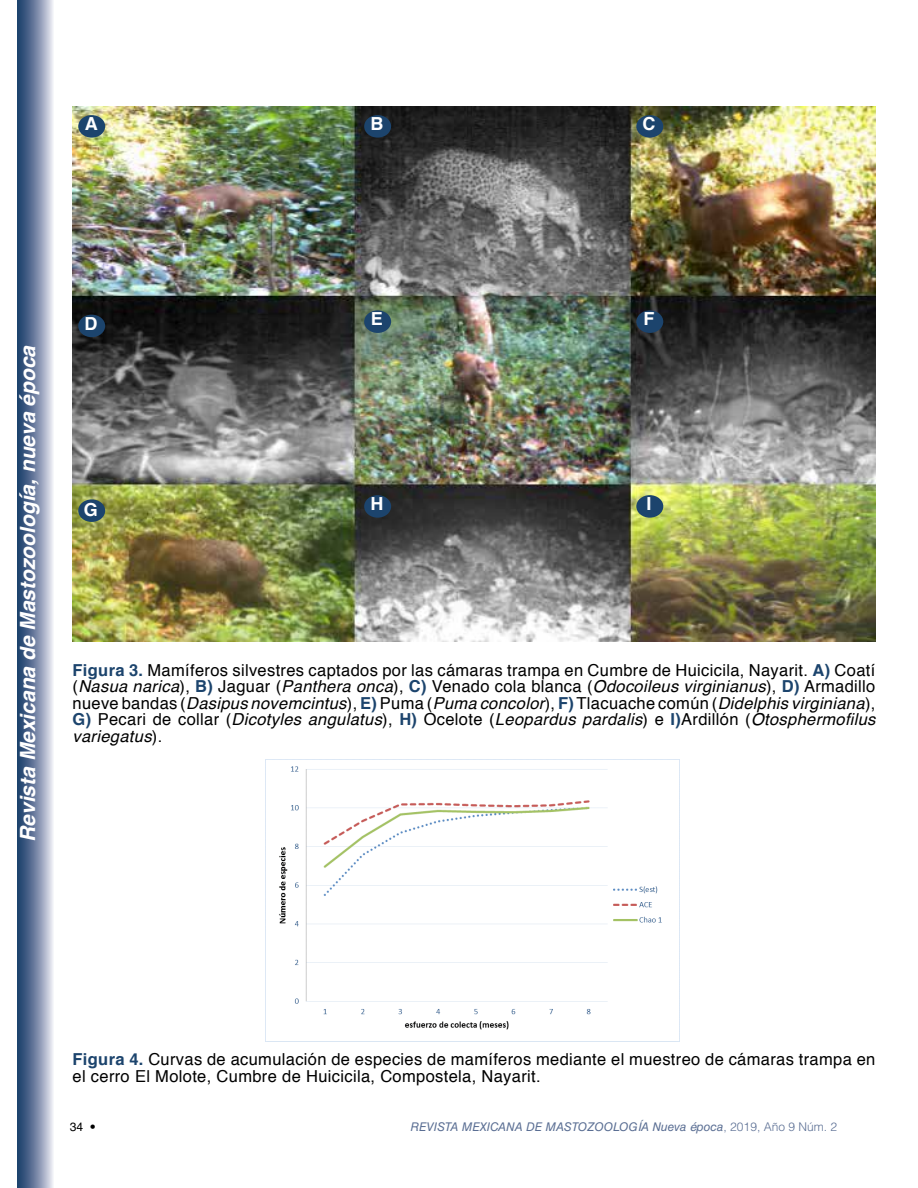
<style>
.page{position:relative;width:918px;height:1188px;background:#fff}
.page>*{position:absolute;margin:0;border:0;box-sizing:border-box;transform-origin:0 0}
.t1{font:italic 700 21px "Helvetica";color:#fff}
.t2{font:700 18px "Helvetica";color:#fff}
.t3{font:16.5px/16.5px "Helvetica";letter-spacing:.02em;color:#000;text-align:justify}
.t4{font:italic 12px "Helvetica LT Std";color:#5a6e93}
.t5{font:12px "Helvetica LT Std";color:#000}
.s1{font-weight:700;color:#1c446d}
.s2{font-style:italic}
.s3{font-weight:300}
.s4{font-weight:300;font-style:normal}
</style>
<div class="page">
<svg style="left:17px;top:0;width:36px;height:1188px;background:#7385a4"></svg>
<img style="left:73px;top:106px;width:803px;height:535px">
<div style="left:78px;top:115px;width:27px;height:23px;background:#1c446d;border-radius:50%"></div>
<div style="left:364px;top:115px;width:27px;height:23px;background:#1c446d;border-radius:50%"></div>
<div style="left:636px;top:115px;width:27px;height:23px;background:#1c446d;border-radius:50%"></div>
<div style="left:78px;top:315px;width:27px;height:22px;background:#1c446d;border-radius:50%"></div>
<div style="left:364px;top:310px;width:27px;height:23px;background:#1c446d;border-radius:50%"></div>
<div style="left:636px;top:310px;width:27px;height:23px;background:#1c446d;border-radius:50%"></div>
<div style="left:78px;top:499px;width:27px;height:23px;background:#1c446d;border-radius:50%"></div>
<div style="left:364px;top:495px;width:27px;height:23px;background:#1c446d;border-radius:50%"></div>
<div style="left:636px;top:495px;width:27px;height:23px;background:#1c446d;border-radius:50%"></div>
<img style="left:266px;top:766px;width:413px;height:276px">
<p class="t2" style="left:85px;top:109px;width:14px">A</p>
<p class="t2" style="left:370px;top:109px;width:14px">B</p>
<p class="t2" style="left:643px;top:109px;width:14px">C</p>
<p class="t1" style="left:10px;top:842px;width:498px;rotate:-90deg">Revista Mexicana de Mastozoología, nueva época</p>
<p class="t2" style="left:84px;top:309px;width:14px">D</p>
<p class="t2" style="left:371px;top:305px;width:14px">E</p>
<p class="t2" style="left:644px;top:305px;width:12px">F</p>
<p class="t2" style="left:84px;top:495px;width:16px">G</p>
<p class="t2" style="left:370px;top:489px;width:14px">H</p>
<p class="t2" style="left:647px;top:489px;width:7px">I</p>
<p class="t3" style="left:73px;top:662px;width:804px"><span class="s1">Figura 3.</span> Mamíferos silvestres captados por las cámaras trampa en Cumbre de Huicicila, Nayarit. <span class="s1">A)</span> Coatí (<span class="s2">Nasua narica</span>), <span class="s1">B)</span> Jaguar (<span class="s2">Panthera onca</span>), <span class="s1">C)</span> Venado cola blanca (<span class="s2">Odocoileus virginianus</span>), <span class="s1">D)</span> Armadillo nueve bandas (<span class="s2">Dasipus novemcintus</span>), <span class="s1">E)</span> Puma (<span class="s2">Puma concolor</span>), <span class="s1">F)</span> Tlacuache común (<span class="s2">Didelphis virginiana</span>), <span class="s1">G)</span> Pecari de collar (<span class="s2">Dicotyles angulatus</span>), <span class="s1">H)</span> Ocelote (<span class="s2">Leopardus pardalis</span>) e <span class="s1">I)</span>Ardillón (<span class="s2">Otosphermofilus variegatus</span>).</p>
<p class="t3" style="left:73px;top:1052px;width:804px"><span class="s1">Figura 4.</span> Curvas de acumulación de especies de mamíferos mediante el muestreo de cámaras trampa en el cerro El Molote, Cumbre de Huicicila, Compostela, Nayarit.</p>
<p class="t5" style="left:70px;top:1120px;width:28px">34 <span class="s3">•</span></p>
<p class="t4" style="left:410px;top:1120px;width:428px">REVISTA MEXICANA DE MASTOZOOLOGÍA Nueva época<span class="s4">, 2019, Año 9 Núm. 2</span></p>
</div>
